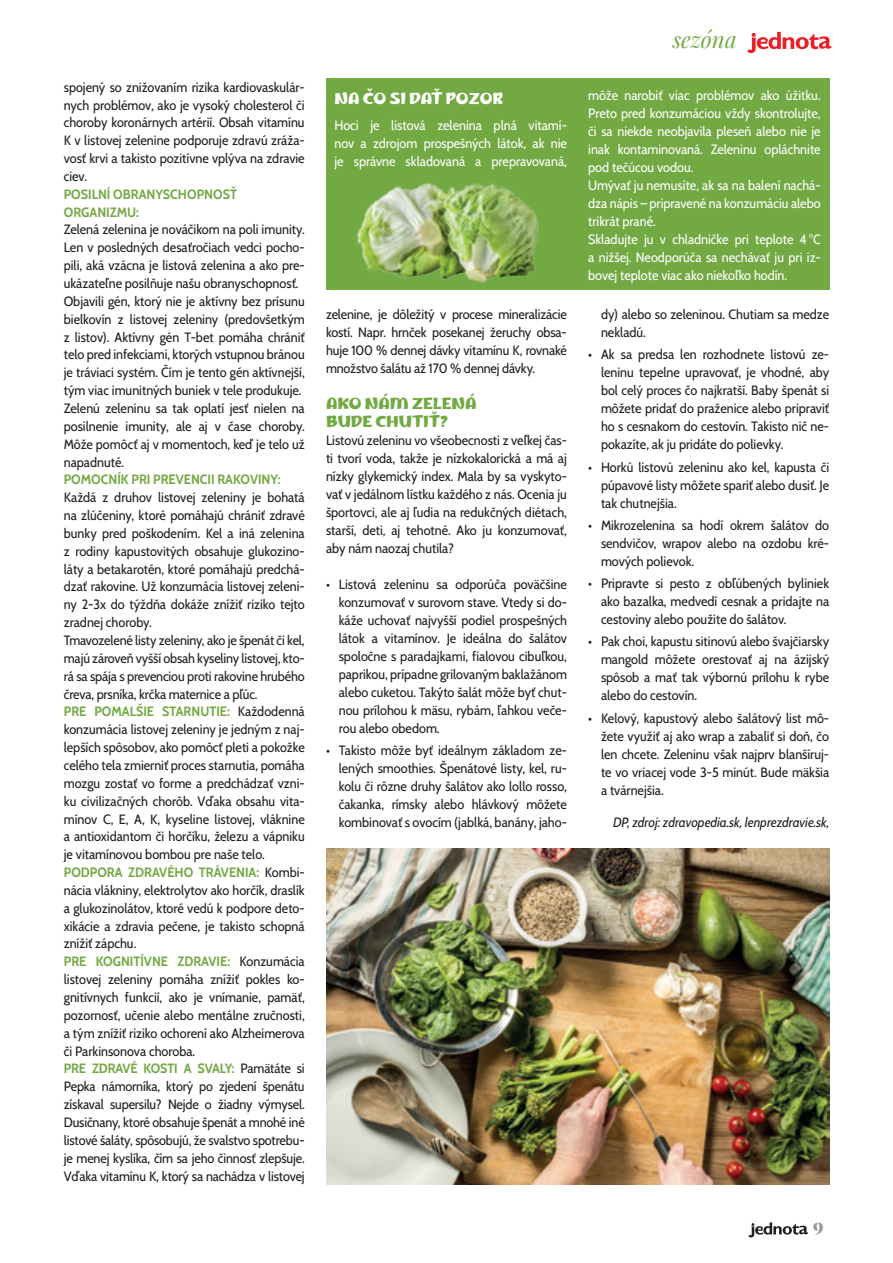
<style>
.page{position:relative;width:893px;height:1263px;background:#fff}
.page>*{position:absolute;margin:0;border:0;box-sizing:border-box;transform-origin:0 0}
.t1{font:italic 22.5px "Playfair Display";color:#72a943}
.t2{font:900 18px "Playfair Display";color:#939598}
.t3{font:300 15px/18px "Marhey";color:#72a943}
.t4{font:300 15px "Marhey";color:#fff}
.t5{font:semi-condensed 13.5px/17.9px "Cabin";color:#231f20;text-align:justify}
.t6{font:semi-condensed 13.5px/18px "Cabin";color:#fff;text-align:justify}
.t7{font:700 semi-condensed 13.5px/17.9px "Cabin";color:#72a943}
.t8{font:italic semi-condensed 13.5px "Cabin";color:#231f20}
.s1{font-weight:700;color:#72a943}
</style>
<div class="page">
<svg style="left:748px;top:1222px;width:60px;height:15px"></svg>
<svg style="left:747px;top:32px;width:84px;height:21px"></svg>
<div style="left:326px;top:79px;width:503px;height:211px;background:#72a943"></div>
<img style="left:326px;top:848px;width:503px;height:336px">
<img style="left:356px;top:182px;width:183px;height:101px">
<p class="t5" style="left:64px;top:77px;width:242px">spojený so znižovaním rizika kardiovaskulár&shy;nych problémov, ako je vysoký cholesterol či choroby koronárnych artérií. Obsah vitamínu K v listovej zelenine podporuje zdravú zráža&shy;vosť krvi a takisto pozitívne vplýva na zdravie ciev.</p>
<p class="t7" style="left:64px;top:184px;width:175px">POSILNÍ OBRANYSCHOPNOSŤ<br>ORGANIZMU:</p>
<p class="t5" style="left:64px;top:220px;width:242px;text-align:left">Zelená zelenina je nováčikom na poli imunity.<br>Len v posledných desaťročiach vedci pocho&shy;pili, aká vzácna je listová zelenina a ako pre&shy;ukázateľne posilňuje našu obranyschopnosť.<br>Objavili gén, ktorý nie je aktívny bez prísunu bielkovín z listovej zeleniny (predovšetkým z listov). Aktívny gén T-‑ bet pomáha chrániť telo pred infekciami, ktorých vstupnou bránou je tráviaci systém. Čím je tento gén aktívnejší, tým viac imunitných buniek v tele produkuje.<br>Zelenú zeleninu sa tak oplatí jesť nielen na posilnenie imunity, ale aj v čase choroby.<br>Môže pomôcť aj v momentoch, keď je telo už napadnuté.</p>
<p class="t7" style="left:64px;top:470px;width:218px">POMOCNÍK PRI PREVENCII RAKOVINY:</p>
<p class="t5" style="left:64px;top:488px;width:242px;text-align:left">Každá z druhov listovej zeleniny je bohatá na zlúčeniny, ktoré pomáhajú chrániť zdravé bunky pred poškodením. Kel a iná zelenina z rodiny kapustovitých obsahuje glukozino&shy;láty a betakarotén, ktoré pomáhajú predchá&shy;dzať rakovine. Už konzumácia listovej zeleni&shy;ny 2-3x do týždňa dokáže znížiť riziko tejto zradnej choroby.<br>Tmavozelené listy zeleniny, ako je špenát či kel, majú zároveň vyšší obsah kyseliny listovej, kto&shy;rá sa spája s prevenciou proti rakovine hrubého čreva, prsníka, krčka maternice a pľúc.<br><span class="s1">PRE POMALŠIE STARNUTIE:</span> Každodenná konzumácia listovej zeleniny je jedným z naj&shy;lepších spôsobov, ako pomôcť pleti a pokožke celého tela zmierniť proces starnutia, pomáha mozgu zostať vo forme a predchádzať vzni&shy;ku civilizačných chorôb. Vďaka obsahu vita&shy;mínov C, E, A, K, kyseline listovej, vláknine a antioxidantom či horčíku, železu a vápniku je vitamínovou bombou pre naše telo.<br><span class="s1">PODPORA ZDRAVÉHO TRÁVENIA:</span> Kombi&shy;nácia vlákniny, elektrolytov ako horčík, draslík a glukozinolátov, ktoré vedú k podpore deto&shy;xikácie a zdravia pečene, je takisto schopná znížiť zápchu.<br><span class="s1">PRE KOGNITÍVNE ZDRAVIE:</span> Konzumácia listovej zeleniny pomáha znížiť pokles ko&shy;gnitívnych funkcií, ako je vnímanie, pamäť, pozornosť, učenie alebo mentálne zručnosti, a tým znížiť riziko ochorení ako Alzheimerova či Parkinsonova choroba.<br><span class="s1">PRE ZDRAVÉ KOSTI A SVALY:</span> Pamätáte si Pepka námorníka, ktorý po zjedení špenátu získaval supersilu? Nejde o žiadny výmysel.<br>Dusičnany, ktoré obsahuje špenát a mnohé iné listové šaláty, spôsobujú, že svalstvo spotrebu&shy;je menej kyslíka, čím sa jeho činnosť zlepšuje.<br>Vďaka vitamínu K, ktorý sa nachádza v listovej</p>
<p class="t4" style="left:334px;top:90px;width:170px">NA ČO SI DAŤ POZOR</p>
<p class="t6" style="left:334px;top:116px;width:234px">Hoci je listová zelenina plná vitamí&shy;nov a zdrojom prospešných látok, ak nie je správne skladovaná a prepravovaná,</p>
<p class="t5" style="left:326px;top:305px;width:242px">zelenine, je dôležitý v procese mineralizácie kostí. Napr. hrnček posekanej žeruchy obsa&shy;huje 100 % dennej dávky vitamínu K, rovnaké množstvo šalátu až 170 % dennej dávky.</p>
<p class="t3" style="left:326px;top:395px;width:152px">AKO NÁM ZELENÁ<br>BUDE CHUTIŤ?</p>
<p class="t5" style="left:326px;top:431px;width:242px">Listovú zeleninu vo všeobecnosti z veľkej čas&shy;ti tvorí voda, takže je nízkokalorická a má aj nízky glykemický index. Mala by sa vyskyto&shy;vať v jedálnom lístku každého z nás. Ocenia ju športovci, ale aj ľudia na redukčných diétach, starší, deti, aj tehotné. Ako ju konzumovať, aby nám naozaj chutila?</p>
<p class="t5" style="left:339px;top:575px;width:230px;text-indent:-13px">• Listová zeleninu sa odporúča poväčšine konzumovať v surovom stave. Vtedy si do&shy;káže uchovať najvyšší podiel prospešných látok a vitamínov. Je ideálna do šalátov spoločne s paradajkami, fialovou cibuľkou, paprikou, prípadne grilovaným baklažánom alebo cuketou. Takýto šalát môže byť chut&shy;nou prílohou k mäsu, rybám, ľahkou veče&shy;rou alebo obedom.</p>
<p class="t5" style="left:339px;top:741px;width:230px;text-indent:-13px">• Takisto môže byť ideálnym základom ze&shy;lených smoothies. Špenátové listy, kel, ru&shy;kolu či rôzne druhy šalátov ako lollo rosso, čakanka, rímsky alebo hlávkový môžete kombinovať s ovocím (jablká, banány, jaho-</p>
<h1 class="t1" style="left:673px;top:22px;width:66px">sezóna</h1>
<p class="t6" style="left:588px;top:86px;width:234px;text-align:left">môže narobiť viac problémov ako úžitku.<br>Preto pred konzumáciou vždy skontrolujte, či sa niekde neobjavila pleseň alebo nie je inak kontaminovaná. Zeleninu opláchnite pod tečúcou vodou.<br>Umývať ju nemusíte, ak sa na balení nachá&shy;dza nápis – pripravené na konzumáciu alebo trikrát prané.<br>Skladujte ju v chladničke pri teplote 4 °C a nižšej. Neodporúča sa nechávať ju pri iz&shy;bovej teplote viac ako niekoľko hodín.</p>
<p class="t5" style="left:601px;top:304px;width:230px">dy) alebo so zeleninou. Chutiam sa medze nekladú.</p>
<p class="t5" style="left:601px;top:345px;width:230px;text-indent:-13px">• Ak sa predsa len rozhodnete listovú ze&shy;leninu tepelne upravovať, je vhodné, aby bol celý proces čo najkratší. Baby špenát si môžete pridať do praženice alebo pripraviť ho s cesnakom do cestovín. Takisto nič ne&shy;pokazíte, ak ju pridáte do polievky.</p>
<p class="t5" style="left:601px;top:457px;width:230px;text-indent:-13px">• Horkú listovú zeleninu ako kel, kapusta či púpavové listy môžete spariť alebo dusiť. Je tak chutnejšia.</p>
<p class="t5" style="left:601px;top:515px;width:230px;text-indent:-13px">• Mikrozelenina sa hodí okrem šalátov do sendvičov, wrapov alebo na ozdobu kré&shy;mových polievok.</p>
<p class="t5" style="left:601px;top:573px;width:230px;text-indent:-13px">• Pripravte si pesto z obľúbených byliniek ako bazalka, medvedí cesnak a pridajte na cestoviny alebo použite do šalátov.</p>
<p class="t5" style="left:601px;top:632px;width:230px;text-indent:-13px">• Pak choi, kapustu sitinovú alebo švajčiarsky mangold môžete orestovať aj na ázijský spôsob a mať tak výbornú prílohu k rybe alebo do cestovín.</p>
<p class="t5" style="left:601px;top:708px;width:230px;text-indent:-13px">• Kelový, kapustový alebo šalátový list mô&shy;žete využiť aj ako wrap a zabaliť si doň, čo len chcete. Zeleninu však najprv blanšíruj&shy;te vo vriacej vode 3-5 minút. Bude mäkšia a tvárnejšia.</p>
<p class="t8" style="left:613px;top:812px;width:218px">DP, zdroj: zdravopedia.sk, lenprezdravie.sk,</p>
<h2 class="t2" style="left:813px;top:1211px;width:12px">9</h2>
</div>
